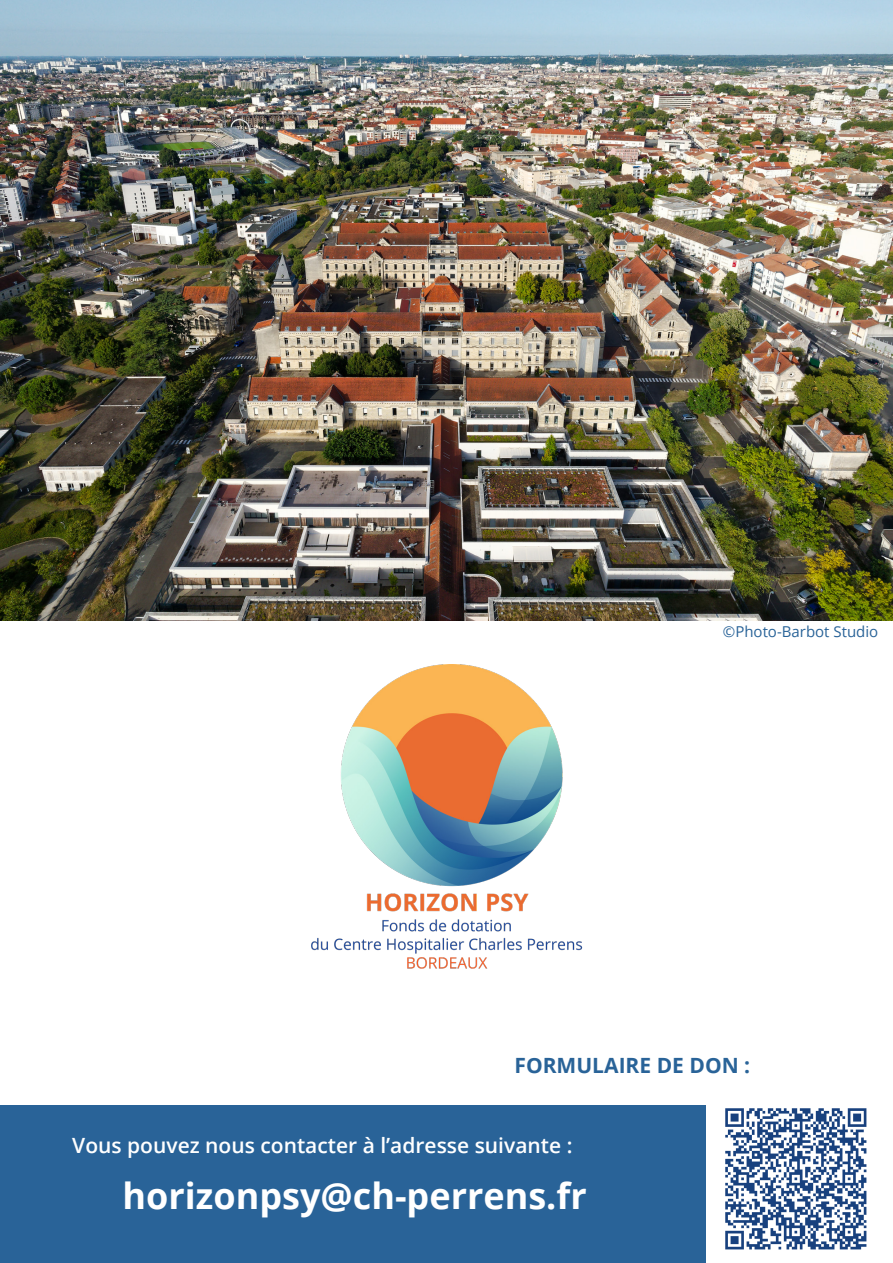
<style>
.page{position:relative;width:893px;height:1263px;background:#fff}
.page>*{position:absolute;margin:0;border:0;box-sizing:border-box;transform-origin:0 0}
.t1{font:700 36px "Open Sans";color:#fff}
.t2{font:600 21px "Open Sans";color:#fff}
.t3{font:700 21px "Open Sans";color:#296398}
.t4{font:15px "Open Sans";color:#296398}
</style>
<div class="page">
<div style="left:0;top:1106px;width:706px;height:157px;background:#296398"></div>
<img style="left:311px;top:665px;width:272px;height:304px">
<img style="left:725px;top:1108px;width:142px;height:142px">
<img style="left:0;top:0;width:893px;height:620px">
<p class="t4" style="left:723px;top:621px;width:157px">©Photo-Barbot Studio</p>
<p class="t3" style="left:514px;top:1050px;width:237px">FORMULAIRE DE DON :</p>
<p class="t2" style="left:72px;top:1131px;width:502px">Vous pouvez nous contacter à l’adresse suivante :</p>
<p class="t1" style="left:123px;top:1170px;width:466px">horizonpsy@ch-perrens.fr</p>
</div>
